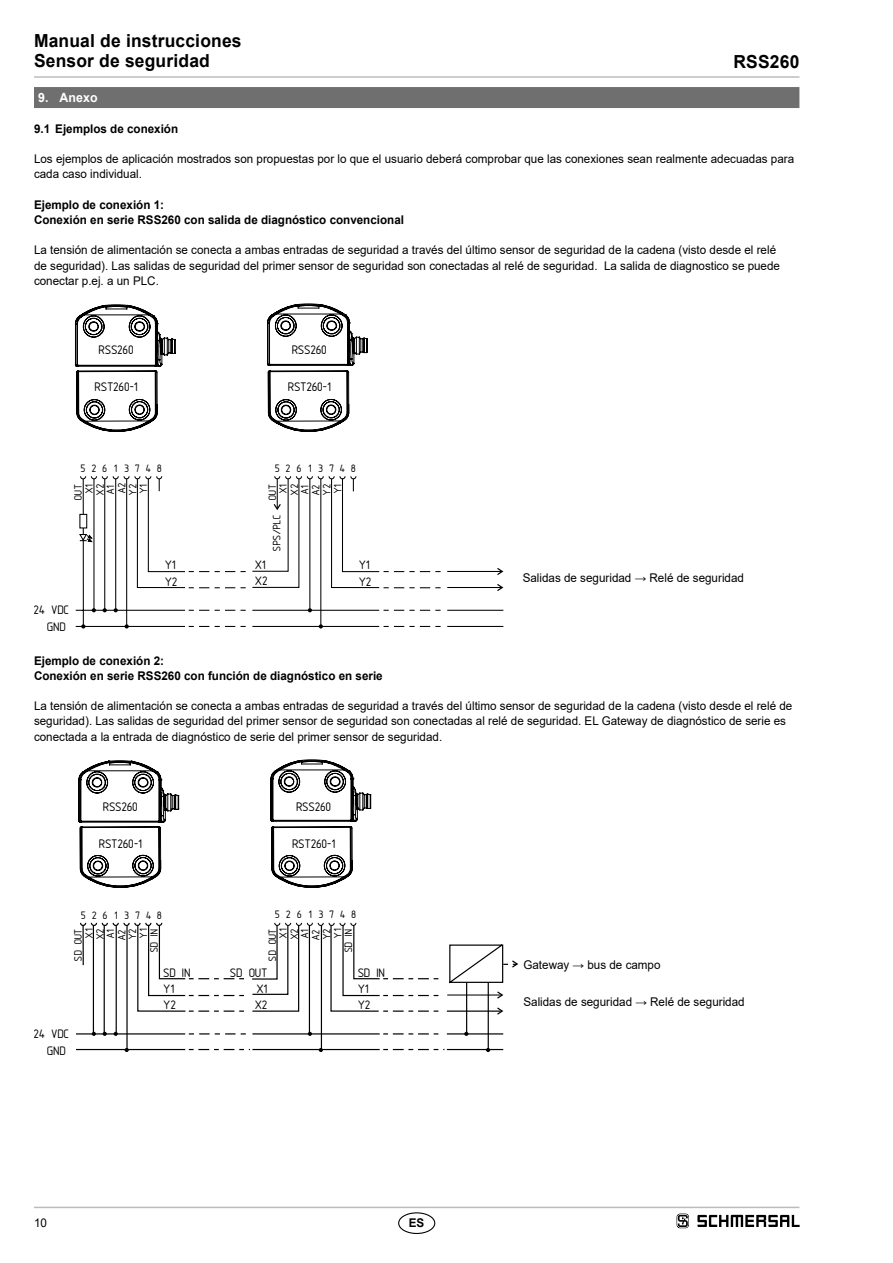
<style>
.page{position:relative;width:893px;height:1263px;background:#fff}
.page>*{position:absolute;margin:0;border:0;box-sizing:border-box;transform-origin:0 0}
.t1{font:19.35px/37.2px "Isonorm 3098";color:#000}
.t2{font:19.2px/17px "Isonorm 3098";color:#000}
.t3{font:700 18px/20.2px "Arial";letter-spacing:.01em;color:#000}
.t4{font:16.8px/32.4px "Isonorm 3098";color:#000;text-align:right}
.t5{font:700 12.75px "Arial";letter-spacing:.01em;color:#fff}
.t6{font:12px/15.1px "Arial";color:#000}
.t7{font:700 12px/15.1px "Arial";color:#000}
</style>
<div class="page">
<hr style="left:34px;top:1207px;width:765px;height:1px;background:#bcbcbc">
<hr style="left:34px;top:76px;width:765px;height:2px;background:#bcbcbc">
<div style="left:398px;top:1212px;width:37px;height:22px;border:1px solid #000;border-radius:50%"></div>
<div style="left:34px;top:87px;width:765px;height:21px;background:#706f6f"></div>
<hr style="left:447px;top:571px;width:54px;height:1px;background:#000">
<svg style="left:496px;top:568px;width:7px;height:7px"></svg>
<hr style="left:447px;top:587px;width:54px;height:1px;background:#000">
<svg style="left:497px;top:584px;width:6px;height:7px"></svg>
<hr style="left:447px;top:626px;width:56px;height:1px;background:#000">
<hr style="left:447px;top:610px;width:56px;height:1px;background:#000">
<svg style="left:75px;top:476px;width:366px;height:152px"></svg>
<svg style="left:75px;top:304px;width:293px;height:128px"></svg>
<svg style="left:79px;top:922px;width:439px;height:130px"></svg>
<svg style="left:78px;top:759px;width:293px;height:129px"></svg>
<svg style="left:677px;top:1213px;width:12px;height:15px"></svg>
<svg style="left:697px;top:1215px;width:102px;height:12px"></svg>
<h3 class="t3" style="left:34px;top:31px;width:209px">Manual de instrucciones<br>Sensor de seguridad</h3>
<h3 class="t3" style="left:733px;top:52px;width:67px">RSS260</h3>
<p class="t5" style="left:38px;top:89px;width:61px">9. Anexo</p>
<p class="t7" style="left:34px;top:121px;width:146px">9.1 Ejemplos de conexión</p>
<p class="t6" style="left:34px;top:151px;width:762px">Los ejemplos de aplicación mostrados son propuestas por lo que el usuario deberá comprobar que las conexiones sean realmente adecuadas para cada caso individual.</p>
<p class="t7" style="left:34px;top:197px;width:372px">Ejemplo de conexión 1:<br>Conexión en serie RSS260 con salida de diagnóstico convencional</p>
<p class="t6" style="left:34px;top:242px;width:747px">La tensión de alimentación se conecta a ambas entradas de seguridad a través del último sensor de seguridad de la cadena (visto desde el relé de seguridad). Las salidas de seguridad del primer sensor de seguridad son conectadas al relé de seguridad. La salida de diagnostico se puede conectar p.ej. a un PLC.</p>
<h1 class="t1" style="left:95px;top:328px;width:45px">RSS260<br>RST260-1</h1>
<h1 class="t1" style="left:288px;top:328px;width:45px">RSS260<br>RST260-1</h1>
<h3 class="t4" style="left:81px;top:450px;width:82px">5 6 1 3 7 4 8</h3>
<h3 class="t4" style="left:275px;top:450px;width:82px">5 6 1 3 7 4 8</h3>
<h3 class="t4" style="left:92px;top:450px;width:6px">2</h3>
<h3 class="t4" style="left:71px;top:493px;width:11px;rotate:-90deg">X1</h3>
<h3 class="t4" style="left:319px;top:493px;width:11px;rotate:-90deg">Y1</h3>
<h3 class="t4" style="left:286px;top:450px;width:6px">2</h3>
<h3 class="t4" style="left:265px;top:493px;width:11px;rotate:-90deg">X1</h3>
<h3 class="t4" style="left:276px;top:494px;width:12px;rotate:-90deg">X2</h3>
<h3 class="t4" style="left:286px;top:494px;width:11px;rotate:-90deg">A1</h3>
<h3 class="t4" style="left:298px;top:495px;width:12px;rotate:-90deg">A2</h3>
<h3 class="t4" style="left:60px;top:500px;width:18px;text-align:center;rotate:-90deg">OUT<br>A1</h3>
<h3 class="t4" style="left:103px;top:493px;width:12px;rotate:-90deg">A2</h3>
<h3 class="t4" style="left:254px;top:500px;width:18px;rotate:-90deg">OUT</h3>
<h3 class="t4" style="left:259px;top:551px;width:38px;rotate:-90deg">SPS/PLC</h3>
<h3 class="t4" style="left:114px;top:494px;width:12px;rotate:-90deg">Y2</h3>
<h3 class="t4" style="left:82px;top:494px;width:12px;rotate:-90deg">X2</h3>
<h3 class="t4" style="left:125px;top:493px;width:11px;rotate:-90deg">Y1</h3>
<h3 class="t4" style="left:308px;top:494px;width:12px;rotate:-90deg">Y2</h3>
<h2 class="t2" style="left:34px;top:599px;width:37px;text-align:center">24 VDC<br>GND</h2>
<h2 class="t2" style="left:165px;top:554px;width:14px">Y1<br>Y2</h2>
<h2 class="t2" style="left:255px;top:554px;width:12px">X1</h2>
<h2 class="t2" style="left:360px;top:554px;width:12px">Y1</h2>
<h2 class="t2" style="left:256px;top:570px;width:14px">X2</h2>
<h2 class="t2" style="left:359px;top:571px;width:14px">Y2</h2>
<p class="t6" style="left:523px;top:570px;width:223px">Salidas de seguridad → Relé de seguridad</p>
<p class="t7" style="left:34px;top:653px;width:350px">Ejemplo de conexión 2:<br>Conexión en serie RSS260 con función de diagnóstico en serie</p>
<p class="t6" style="left:34px;top:698px;width:760px">La tensión de alimentación se conecta a ambas entradas de seguridad a través del último sensor de seguridad de la cadena (visto desde el relé de seguridad). Las salidas de seguridad del primer sensor de seguridad son conectadas al relé de seguridad. EL Gateway de diagnóstico de serie es conectada a la entrada de diagnóstico de serie del primer sensor de seguridad.</p>
<h1 class="t1" style="left:100px;top:786px;width:45px">RSS260<br>RST260-1</h1>
<h1 class="t1" style="left:293px;top:786px;width:45px">RSS260<br>RST260-1</h1>
<h3 class="t4" style="left:276px;top:896px;width:82px">5 2 6 1 3 7 4 8</h3>
<h3 class="t4" style="left:265px;top:937px;width:11px;rotate:-90deg">X1</h3>
<h3 class="t4" style="left:276px;top:939px;width:12px;rotate:-90deg">X2</h3>
<h3 class="t4" style="left:319px;top:937px;width:11px;rotate:-90deg">Y1</h3>
<h3 class="t4" style="left:330px;top:952px;width:25px;rotate:-90deg">SD IN</h3>
<h3 class="t4" style="left:81px;top:897px;width:82px">5 2 6 1 3 7 4 8</h3>
<h3 class="t4" style="left:71px;top:937px;width:11px;rotate:-90deg">X1</h3>
<h3 class="t4" style="left:82px;top:939px;width:12px;rotate:-90deg">X2</h3>
<h3 class="t4" style="left:125px;top:937px;width:11px;rotate:-90deg">Y1</h3>
<h3 class="t4" style="left:308px;top:939px;width:12px;rotate:-90deg">Y2</h3>
<h3 class="t4" style="left:254px;top:961px;width:34px;rotate:-90deg">SD OUT<br>A1</h3>
<h3 class="t4" style="left:298px;top:940px;width:12px;rotate:-90deg">A2</h3>
<h3 class="t4" style="left:60px;top:961px;width:34px;rotate:-90deg">SD OUT<br>A1</h3>
<h3 class="t4" style="left:103px;top:940px;width:12px;rotate:-90deg">A2</h3>
<h3 class="t4" style="left:120px;top:952px;width:25px;line-height:21.8px;rotate:-90deg">Y2<br>SD IN</h3>
<h2 class="t2" style="left:34px;top:1023px;width:37px;text-align:center">24 VDC<br>GND</h2>
<h2 class="t2" style="left:164px;top:962px;width:29px">SD IN</h2>
<h2 class="t2" style="left:164px;top:979px;width:14px;line-height:15.8px">Y1<br>Y2</h2>
<h2 class="t2" style="left:231px;top:962px;width:39px">SD OUT</h2>
<h2 class="t2" style="left:358px;top:962px;width:29px">SD IN</h2>
<h2 class="t2" style="left:257px;top:978px;width:12px">X1</h2>
<h2 class="t2" style="left:358px;top:978px;width:12px">Y1</h2>
<h2 class="t2" style="left:255px;top:994px;width:14px">X2</h2>
<h2 class="t2" style="left:358px;top:994px;width:14px">Y2</h2>
<p class="t6" style="left:34px;top:1215px;width:14px">10</p>
<p class="t7" style="left:409px;top:1215px;width:17px">ES</p>
<p class="t6" style="left:523px;top:957px;width:139px">Gateway → bus de campo</p>
<p class="t6" style="left:523px;top:994px;width:223px">Salidas de seguridad → Relé de seguridad</p>
</div>
